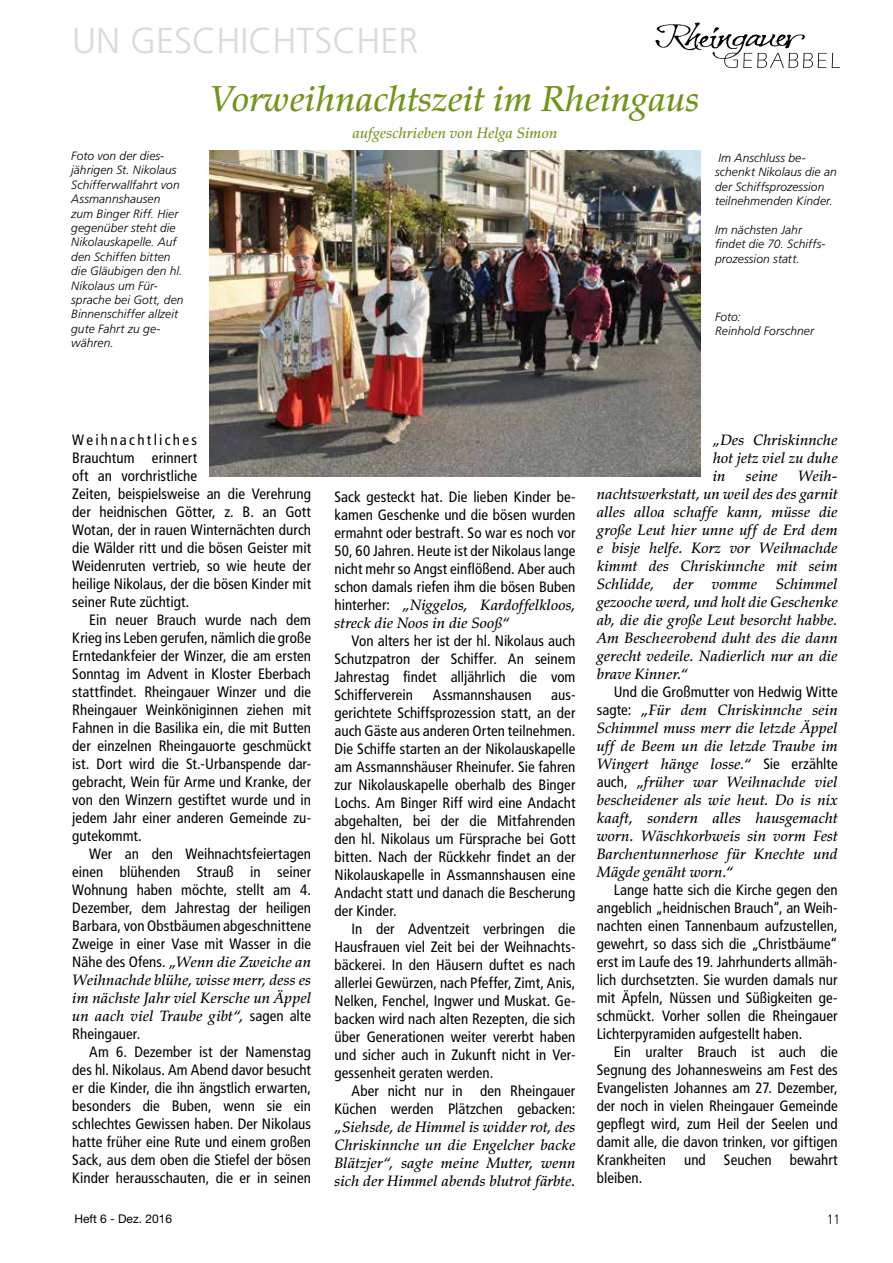
<style>
.page{position:relative;width:893px;height:1263px;background:#fff}
.page>*{position:absolute;margin:0;border:0;box-sizing:border-box;transform-origin:0 0}
.t1{font:italic 500 36px "Palatino LT Std";color:#71941a}
.t2{font:300 36px "Frutiger LT Std";color:#dadada}
.t3{font:condensed 15px/18px "Frutiger LT Std";letter-spacing:.005em;color:#000;text-align:justify}
.t4{font:italic 500 15px/18px "Palatino LT Std";color:#000;text-align:justify}
.t5{font:italic 500 15px "Palatino LT Std";color:#71941a}
.t6{font:300 condensed 13.5px "Frutiger LT Std";color:#000}
.t7{font:italic 300 12px/14.4px "Frutiger LT Std";letter-spacing:.005em;color:#000}
.t8{font:12px "Helvetica Neue LT Std";color:#000}
.s1{font-family:"Frutiger LT Std";font-weight:400;font-style:normal;font-stretch:condensed}
</style>
<div class="page">
<img style="left:655px;top:22px;width:151px;height:37px">
<svg style="left:724px;top:53px;width:116px;height:15px"></svg>
<img style="left:210px;top:151px;width:490px;height:325px">
<h1 class="t2" style="left:72px;top:20px;width:305px">UN GESCHICHTSCHER</h1>
<h1 class="t1" style="left:211px;top:78px;width:490px">Vorweihnachtszeit im Rheingaus</h1>
<p class="t5" style="left:353px;top:124px;width:206px">aufgeschrieben von Helga Simon</p>
<p class="t7" style="left:71px;top:149px;width:114px">Foto von der dies&shy;jährigen St. Nikolaus<br>Schifferwallfahrt von<br>Assmannshausen zum Binger Riff. Hier gegenüber steht die<br>Nikolauskapelle. Auf den Schiffen bitten die Gläubigen den hl.<br>Nikolaus um Für&shy;sprache bei Gott, den<br>Binnenschiffer allzeit gute Fahrt zu ge&shy;währen.</p>
<p class="t7" style="left:715px;top:151px;width:123px">Im Anschluss be&shy;schenkt Nikolaus die an der Schiffsprozession teilnehmenden Kinder.</p>
<p class="t7" style="left:715px;top:223px;width:112px">Im nächsten Jahr findet die 70. Schiffs&shy;prozession statt.</p>
<p class="t7" style="left:715px;top:309px;width:100px">Foto:<br>Reinhold Forschner</p>
<p class="t3" style="left:72px;top:431px;width:240px;text-align:left">Weihnachtliches<br>Brauchtum erinnert<br>oft an vorchristliche<br>Zeiten, beispielsweise an die Verehrung der heidnischen Götter, z. B. an Gott<br>Wotan, der in rauen Winternächten durch die Wälder ritt und die bösen Geister mit<br>Weidenruten vertrieb, so wie heute der heilige Nikolaus, der die bösen Kinder mit seiner Rute züchtigt.</p>
<p class="t3" style="left:72px;top:611px;width:240px;text-indent:17px">Ein neuer Brauch wurde nach dem Krieg ins Leben gerufen, nämlich die große Erntedankfeier der Winzer, die am ersten Sonntag im Advent in Kloster Eberbach stattfindet. Rheingauer Winzer und die Rheingauer Weinköniginnen ziehen mit Fahnen in die Basilika ein, die mit Butten der einzelnen Rheingauorte geschmückt ist. Dort wird die St.-Urbanspende dar&shy;gebracht, Wein für Arme und Kranke, der von den Winzern gestiftet wurde und in jedem Jahr einer anderen Gemeinde zu&shy;gutekommt.</p>
<p class="t3" style="left:72px;top:845px;width:240px;text-indent:17px">Wer an den Weihnachtsfeiertagen einen blühenden Strauß in seiner Wohnung haben möchte, stellt am 4.<br>Dezember, dem Jahrestag der heiligen Barbara, von Obstbäumen abgeschnittene Zweige in einer Vase mit Wasser in die</p>
<p class="t4" style="left:72px;top:953px;width:240px"><span class="s1">Nähe des Ofens.</span> „Wenn die Zweiche an Weihnachde blühe, wisse merr, dess es im nächste Jahr viel Kersche un Äppel un aach viel Traube gibt“, <span class="s1">sagen alte</span></p>
<p class="t3" style="left:72px;top:1025px;width:70px">Rheingauer.</p>
<p class="t3" style="left:89px;top:1043px;width:223px">Am 6. Dezember ist der Namenstag</p>
<p class="t3" style="left:72px;top:1061px;width:240px">des hl. Nikolaus. Am Abend davor besucht</p>
<p class="t3" style="left:72px;top:1079px;width:240px">er die Kinder, die ihn ängstlich erwarten,</p>
<p class="t3" style="left:72px;top:1097px;width:240px">besonders die Buben, wenn sie ein</p>
<p class="t3" style="left:72px;top:1115px;width:240px">schlechtes Gewissen haben. Der Nikolaus</p>
<p class="t3" style="left:72px;top:1133px;width:240px">hatte früher eine Rute und einem großen</p>
<p class="t3" style="left:72px;top:1151px;width:240px">Sack, aus dem oben die Stiefel der bösen</p>
<p class="t3" style="left:72px;top:1169px;width:240px">Kinder herausschauten, die er in seinen</p>
<p class="t3" style="left:334px;top:488px;width:242px">Sack gesteckt hat. Die lieben Kinder be&shy;kamen Geschenke und die bösen wurden ermahnt oder bestraft. So war es noch vor 50, 60 Jahren. Heute ist der Nikolaus lange nicht mehr so Angst einflößend. Aber auch schon damals riefen ihm die bösen Buben</p>
<p class="t4" style="left:334px;top:596px;width:242px"><span class="s1">hinterher:</span> „Niggelos, Kardoffelkloos, streck die Noos in die Sooß“</p>
<p class="t3" style="left:334px;top:632px;width:242px;text-indent:17px">Von alters her ist der hl. Nikolaus auch Schutzpatron der Schiffer. An seinem Jahrestag findet alljährlich die vom Schifferverein</p>
<p class="t3" style="left:433px;top:686px;width:100px">Assmannshausen</p>
<p class="t3" style="left:334px;top:686px;width:242px;text-indent:217px">aus&shy;gerichtete Schiffsprozession statt, an der auch Gäste aus anderen Orten teilnehmen.<br>Die Schiffe starten an der Nikolauskapelle am Assmannshäuser Rheinufer. Sie fahren zur Nikolauskapelle oberhalb des Binger Lochs. Am Binger Riff wird eine Andacht abgehalten, bei der die Mitfahrenden den hl. Nikolaus um Fürsprache bei Gott bitten. Nach der Rückkehr findet an der Nikolauskapelle in Assmannshausen eine Andacht statt und danach die Bescherung der Kinder.</p>
<p class="t3" style="left:334px;top:920px;width:242px;text-indent:17px">In der Adventzeit verbringen die Hausfrauen viel Zeit bei der Weihnachts&shy;bäckerei. In den Häusern duftet es nach allerlei Gewürzen, nach Pfeffer, Zimt, Anis, Nelken, Fenchel, Ingwer und Muskat. Ge&shy;backen wird nach alten Rezepten, die sich über Generationen weiter vererbt haben und sicher auch in Zukunft nicht in Ver&shy;gessenheit geraten werden.</p>
<p class="t3" style="left:334px;top:1082px;width:242px;text-align:right">Aber nicht nur in den Rheingauer<br>Küchen werden Plätzchen gebacken:</p>
<p class="t4" style="left:334px;top:1118px;width:242px">„Siehsde, de Himmel is widder rot, des Chriskinnche un die Engelcher backe Blätzjer“, sagte meine Mutter, wenn sich der Himmel abends blutrot färbte.</p>
<p class="t4" style="left:713px;top:431px;width:126px">„Des Chriskinnche hot jetz viel zu duhe in</p>
<p class="t4" style="left:597px;top:467px;width:242px;text-indent:201px">Weih&shy;nachtswerkstatt‚ un weil des des garnit alles alloa schaffe kann, müsse die große Leut hier unne uff de Erd dem e bisje helfe. Korz vor Weihnachde kimmt des Chriskinnche mit seim Schlidde, der vomme Schimmel gezooche werd, und holt die Geschenke ab, die die große Leut besorcht habbe.<br>Am Bescheerobend duht des die dann gerecht vedeile. Nadierlich nur an die brave Kinner.“</p>
<p class="t3" style="left:614px;top:682px;width:225px">Und die Großmutter von Hedwig Witte</p>
<p class="t4" style="left:597px;top:701px;width:242px"><span class="s1">sagte:</span> „Für dem Chriskinnche sein Schimmel muss merr die letzde Äppel uff de Beem un die letzde Traube im Wingert hänge losse.“ <span class="s1">Sie erzählte auch,</span> „früher war Weihnachde viel bescheidener als wie heut. Do is nix kaaft, sondern alles hausgemacht worn. Wäschkorbweis sin vorm Fest Barchentunnerhose für Knechte und Mägde genäht worn.“</p>
<p class="t3" style="left:597px;top:880px;width:242px;text-indent:17px">Lange hatte sich die Kirche gegen den angeblich „heidnischen Brauch“, an Weih&shy;nachten einen Tannenbaum aufzustellen, gewehrt, so dass sich die „Christbäume“ erst im Laufe des 19. Jahrhunderts allmäh&shy;lich durchsetzten. Sie wurden damals nur mit Äpfeln, Nüssen und Süßigkeiten ge&shy;schmückt. Vorher sollen die Rheingauer Lichterpyramiden aufgestellt haben.</p>
<p class="t3" style="left:597px;top:1042px;width:242px;text-indent:17px">Ein uralter Brauch ist auch die Segnung des Johannesweins am Fest des Evangelisten Johannes am 27. Dezember, der noch in vielen Rheingauer Gemeinde gepflegt wird, zum Heil der Seelen und damit alle, die davon trinken, vor giftigen Krankheiten und Seuchen bewahrt bleiben.</p>
<p class="t4" style="left:746px;top:467px;width:33px">seine</p>
<p class="t8" style="left:74px;top:1211px;width:99px">Heft 6 - Dez. 2016</p>
<p class="t6" style="left:827px;top:1212px;width:14px">11</p>
</div>
